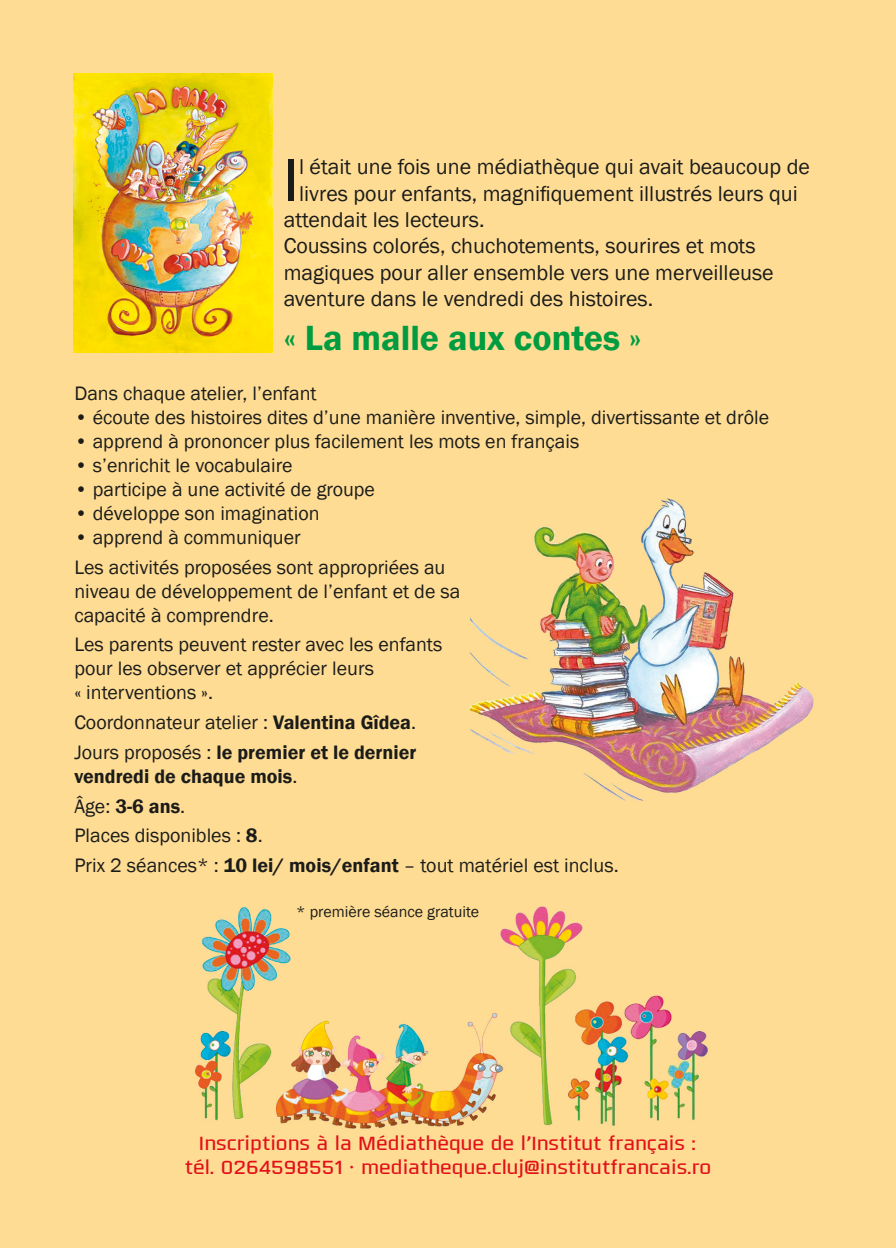
<style>
.page{position:relative;width:896px;height:1248px;background:#fff}
.page>*{position:absolute;margin:0;border:0;box-sizing:border-box;transform-origin:0 0}
.t1{font:61.6px "Franklin Gothic";color:#1b1c1a}
.t2{font:600 36px "Franklin Gothic";color:#009c3f}
.t3{font:22px "Franklin Gothic";color:#1b1c1a}
.t4{font:20px/29.6px "Franklin Gothic";color:#1b1c1a}
.t5{font:300 20px/24px "Olney";color:#e21019;text-align:center}
.t6{font:16px "Franklin Gothic";color:#1b1c1a}
.s1{font-weight:600}
</style>
<div class="page">
<div style="left:1px;top:0;width:895px;height:1247px;background:#fedc94"></div>
<img style="left:195px;top:906px;width:513px;height:222px">
<img style="left:74px;top:74px;width:198px;height:278px">
<img style="left:470px;top:499px;width:344px;height:302px">
<h1 class="t1" style="left:284px;top:142px;width:17px">I</h1>
<p class="t3" style="left:299px;top:153px;width:512px">l était une fois une médiathèque qui avait beaucoup de</p>
<p class="t3" style="left:299px;top:180px;width:500px">livres pour enfants, magnifiquement illustrés leurs qui</p>
<p class="t3" style="left:284px;top:206px;width:202px">attendait les lecteurs.</p>
<p class="t3" style="left:284px;top:232px;width:473px">Coussins colorés, chuchotements, sourires et mots</p>
<p class="t3" style="left:284px;top:259px;width:491px">magiques pour aller ensemble vers une merveilleuse</p>
<p class="t3" style="left:284px;top:285px;width:371px">aventure dans le vendredi des histoires.</p>
<h2 class="t2" style="left:284px;top:315px;width:359px">« La malle aux contes »</h2>
<p class="t4" style="left:74px;top:379px;width:244px">Dans chaque atelier, l’enfant</p>
<p class="t4" style="left:74px;top:403px;width:696px">• écoute des histoires dites d’une manière inventive, simple, divertissante et drôle</p>
<p class="t4" style="left:74px;top:427px;width:506px">• apprend à prononcer plus facilement les mots en français</p>
<p class="t4" style="left:74px;top:451px;width:220px">• s’enrichit le vocabulaire</p>
<p class="t4" style="left:74px;top:475px;width:302px">• participe à une activité de groupe</p>
<p class="t4" style="left:74px;top:499px;width:247px">• développe son imagination</p>
<p class="t4" style="left:74px;top:523px;width:372px">• apprend à communiquer<br>Les activités proposées sont appropriées au</p>
<p class="t4" style="left:74px;top:579px;width:387px;line-height:24px">niveau de développement de l’enfant et de sa capacité à comprendre.</p>
<p class="t4" style="left:74px;top:633px;width:369px;line-height:24px">Les parents peuvent rester avec les enfants pour les observer et apprécier leurs<br>« interventions ».</p>
<p class="t4" style="left:74px;top:708px;width:343px">Coordonnateur atelier : <span class="s1">Valentina Gîdea</span>.<br>Jours proposés : <span class="s1">le premier et le dernier</span></p>
<p class="t4" style="left:74px;top:761px;width:546px"><span class="s1">vendredi de chaque mois</span>.<br>Âge: <span class="s1">3-6 ans</span>.<br>Places disponibles : <span class="s1">8</span>.<br>Prix 2 séances* : <span class="s1">10 lei/ mois/enfant</span> – tout matériel est inclus.</p>
<p class="t6" style="left:296px;top:902px;width:184px">* première séance gratuite</p>
<p class="t5" style="left:185px;top:1130px;width:528px">Inscriptions à la Médiathèque de l’Institut français : tél. 0264598551 • mediatheque.cluj@institutfrancais.ro</p>
</div>
